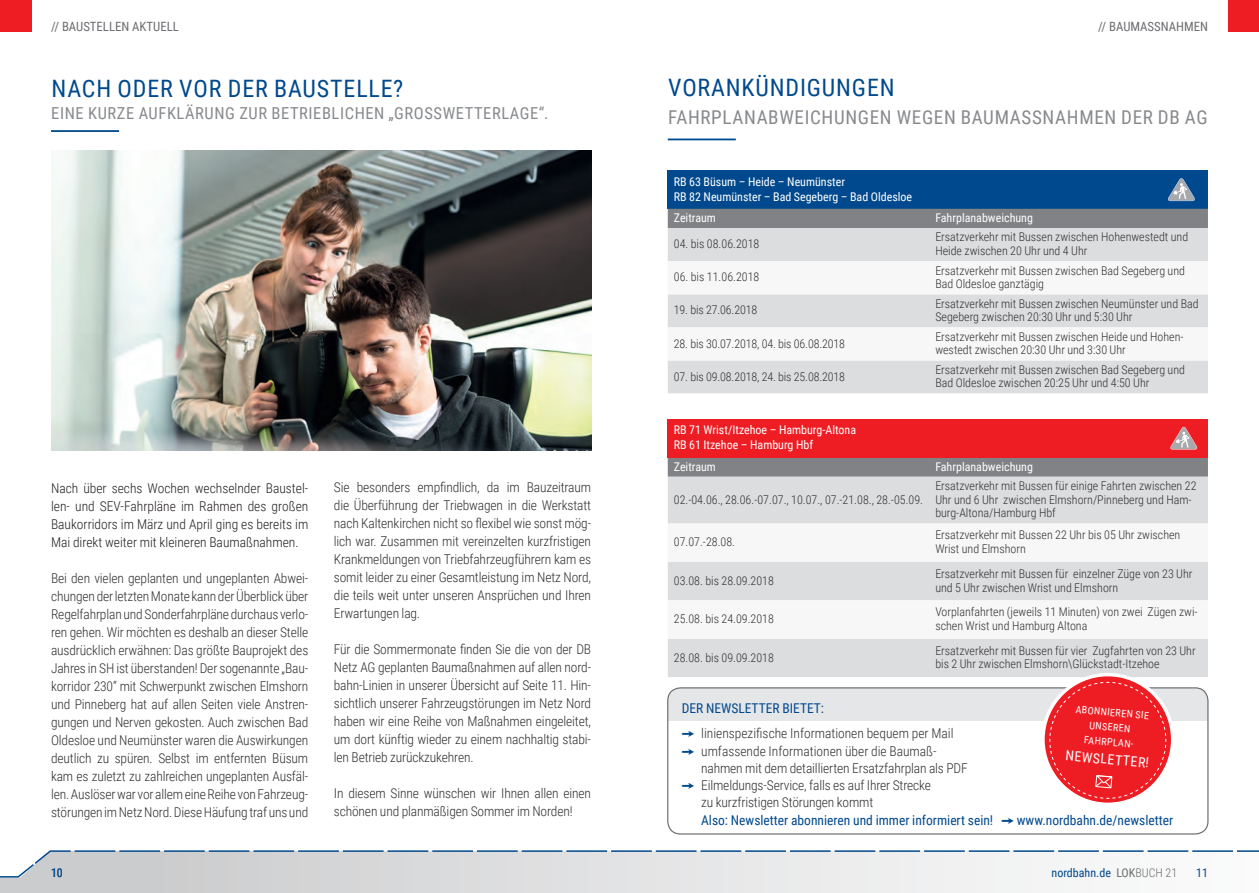
<style>
.page{position:relative;width:1259px;height:893px;background:#fff}
.page>*{position:absolute;margin:0;border:0;box-sizing:border-box;transform-origin:0 0}
.t1{font:24px "Roboto Condensed";letter-spacing:.035em;color:#01498e}
.t2{font:19.05px "Roboto Condensed";letter-spacing:.035em;color:#87898c}
.t3{font:16.5px "Roboto Condensed";letter-spacing:.035em;color:#87898c}
.t4{font:13.95px "Roboto Condensed";color:#fff}
.t5{font:300 13.5px/18px "Roboto Condensed";letter-spacing:-.01em;color:#312f30;text-align:justify}
.t6{font:300 13.5px/18px "Roboto Condensed";color:#231f20;text-align:justify}
.t7{font:13.5px "Roboto Condensed";color:#01498e}
.t8{font:12.75px "Roboto Condensed";color:#6c6d70}
.t9{font:300 12px/13.6px "Roboto Condensed";color:#312f30}
.t10{font:12px/15.1px "Roboto Condensed";color:#fff}
.t11{font:12px "Roboto Condensed";color:#01498e}
.t12{font:10.05px/14.9px "Roboto Condensed";color:#fff;text-align:center}
.s1{color:#6c6d70}
.s2{font-weight:300;color:#6c6d70}
</style>
<div class="page">
<div style="left:1228px;top:0;width:31px;height:31px;background:#ee1d23"></div>
<img style="left:51px;top:151px;width:540px;height:300px">
<hr style="left:51px;top:130px;width:68px;height:2px;background:#01498e">
<hr style="left:668px;top:139px;width:68px;height:1px;background:#01498e">
<div style="left:668px;top:171px;width:540px;height:38px;background:#01498e"></div>
<div style="left:668px;top:209px;width:540px;height:19px;background:#808285"></div>
<div style="left:668px;top:228px;width:540px;height:449px;background:#dcdddf"></div>
<svg style="left:668px;top:261px;width:540px;height:378px;fill:#dcdddf"></svg>
<svg style="left:668px;top:394px;width:540px;height:25px"></svg>
<div style="left:668px;top:419px;width:540px;height:38px;background:#ee1d23"></div>
<svg style="left:1168px;top:178px;width:27px;height:23px"></svg>
<svg style="left:1170px;top:427px;width:27px;height:23px"></svg>
<div style="left:668px;top:688px;width:540px;height:33px;background:#e5e6e8"></div>
<svg style="left:1043px;top:675px;width:129px;height:129px"></svg>
<div style="left:1041px;top:673px;width:133px;height:133px;border:3px solid #fff;border-radius:50%"></div>
<svg style="left:1049px;top:682px;width:117px;height:98px;background:#ee3237"></svg>
<svg style="left:667px;top:780px;width:542px;height:55px"></svg>
<svg style="left:0;top:850px;width:1259px;height:43px"></svg>
<div style="left:0;top:0;width:31px;height:31px;background:#ee1d23"></div>
<svg style="left:682px;top:783px;width:12px;height:6px"></svg>
<svg style="left:1002px;top:817px;width:12px;height:7px"></svg>
<p class="t8" style="left:51px;top:18px;width:129px">// BAUSTELLEN AKTUELL</p>
<h1 class="t1" style="left:51px;top:71px;width:353px">NACH ODER VOR DER BAUSTELLE?</h1>
<p class="t3" style="left:51px;top:102px;width:499px">EINE KURZE AUFKLÄRUNG ZUR BETRIEBLICHEN „GROSSWETTERLAGE“.</p>
<p class="t6" style="left:51px;top:479px;width:259px">Nach über sechs Wochen wechselnder Baustel&shy;len- und SEV-Fahrpläne im Rahmen des großen Baukorridors im März und April ging es bereits im Mai direkt weiter mit kleineren Baumaßnahmen.</p>
<p class="t5" style="left:51px;top:568px;width:259px">Bei den vielen geplanten und ungeplanten Abwei&shy;chungen der letzten Monate kann der Überblick über Regelfahrplan und Sonderfahrpläne durchaus verlo&shy;ren gehen. Wir möchten es deshalb an dieser Stelle ausdrücklich erwähnen: Das größte Bauprojekt des Jahres in SH ist überstanden! Der sogenannte „Bau&shy;korridor 230“ mit Schwerpunkt zwischen Elmshorn und Pinneberg hat auf allen Seiten viele Anstren&shy;gungen und Nerven gekosten. Auch zwischen Bad Oldesloe und Neumünster waren die Auswirkungen deutlich zu spüren. Selbst im entfernten Büsum kam es zuletzt zu zahlreichen ungeplanten Ausfäl&shy;len. Auslöser war vor allem eine Reihe von Fahrzeug&shy;störungen im Netz Nord. Diese Häufung traf uns und</p>
<p class="t5" style="left:334px;top:478px;width:259px">Sie besonders empfindlich, da im Bauzeitraum die Überführung der Triebwagen in die Werkstatt nach Kaltenkirchen nicht so flexibel wie sonst mög&shy;lich war. Zusammen mit vereinzelten kurzfristigen Krankmeldungen von Triebfahrzeugführern kam es somit leider zu einer Gesamtleistung im Netz Nord, die teils weit unter unseren Ansprüchen und Ihren Erwartungen lag.</p>
<p class="t5" style="left:334px;top:640px;width:259px">Für die Sommermonate finden Sie die von der DB Netz AG geplanten Baumaßnahmen auf allen nord&shy;bahn-Linien in unserer Übersicht auf Seite 11. Hin&shy;sichtlich unserer Fahrzeugstörungen im Netz Nord haben wir eine Reihe von Maßnahmen eingeleitet, um dort künftig wieder zu einem nachhaltig stabi&shy;len Betrieb zurückzukehren.</p>
<p class="t5" style="left:334px;top:784px;width:259px">In diesem Sinne wünschen wir Ihnen allen einen schönen und planmäßigen Sommer im Norden!</p>
<p class="t8" style="left:1098px;top:18px;width:111px">// BAUMASSNAHMEN</p>
<h1 class="t1" style="left:668px;top:70px;width:228px">VORANKÜNDIGUNGEN</h1>
<h2 class="t2" style="left:668px;top:104px;width:541px">FAHRPLANABWEICHUNGEN WEGEN BAUMASSNAHMEN DER DB AG</h2>
<p class="t10" style="left:674px;top:173px;width:240px">RB 63 Büsum – Heide – Neumünster<br>RB 82 Neumünster – Bad Segeberg – Bad Oldesloe</p>
<p class="t10" style="left:674px;top:210px;width:44px">Zeitraum</p>
<p class="t10" style="left:935px;top:210px;width:99px">Fahrplanabweichung</p>
<p class="t9" style="left:674px;top:237px;width:87px">04. bis 08.06.2018</p>
<p class="t9" style="left:935px;top:230px;width:254px">Ersatzverkehr mit Bussen zwischen Hohenwestedt und<br>Heide zwischen 20 Uhr und 4 Uhr</p>
<p class="t9" style="left:674px;top:270px;width:87px">06. bis 11.06.2018</p>
<p class="t9" style="left:935px;top:263px;width:251px">Ersatzverkehr mit Bussen zwischen Bad Segeberg und<br>Bad Oldesloe ganztägig</p>
<p class="t9" style="left:674px;top:303px;width:85px">19. bis 27.06.2018</p>
<p class="t9" style="left:935px;top:296px;width:265px">Ersatzverkehr mit Bussen zwischen Neumünster und Bad<br>Segeberg zwischen 20:30 Uhr und 5:30 Uhr</p>
<p class="t9" style="left:674px;top:336px;width:173px">28. bis 30.07.2018, 04. bis 06.08.2018</p>
<p class="t9" style="left:935px;top:329px;width:250px">Ersatzverkehr mit Bussen zwischen Heide und Hohen&shy;westedt zwischen 20:30 Uhr und 3:30 Uhr</p>
<p class="t9" style="left:674px;top:369px;width:173px">07. bis 09.08.2018, 24. bis 25.08.2018</p>
<p class="t9" style="left:935px;top:362px;width:251px">Ersatzverkehr mit Bussen zwischen Bad Segeberg und<br>Bad Oldesloe zwischen 20:25 Uhr und 4:50 Uhr</p>
<p class="t10" style="left:674px;top:422px;width:184px">RB 71 Wrist/Itzehoe – Hamburg-Altona<br>RB 61 Itzehoe – Hamburg Hbf</p>
<p class="t10" style="left:674px;top:458px;width:44px">Zeitraum</p>
<p class="t10" style="left:935px;top:458px;width:99px">Fahrplanabweichung</p>
<p class="t9" style="left:674px;top:492px;width:251px">02.-04.06., 28.06.-07.07., 10.07., 07.-21.08., 28.-05.09.</p>
<p class="t9" style="left:935px;top:478px;width:263px">Ersatzverkehr mit Bussen für einige Fahrten zwischen 22<br>Uhr und 6 Uhr zwischen Elmshorn/Pinneberg und Ham&shy;burg-Altona/Hamburg Hbf</p>
<p class="t9" style="left:674px;top:535px;width:63px">07.07.-28.08.</p>
<p class="t9" style="left:935px;top:528px;width:246px">Ersatzverkehr mit Bussen 22 Uhr bis 05 Uhr zwischen<br>Wrist und Elmshorn</p>
<p class="t9" style="left:674px;top:573px;width:102px">03.08. bis 28.09.2018</p>
<p class="t9" style="left:935px;top:566px;width:259px">Ersatzverkehr mit Bussen für einzelner Züge von 23 Uhr und 5 Uhr zwischen Wrist und Elmshorn</p>
<p class="t9" style="left:674px;top:612px;width:102px">25.08. bis 24.09.2018</p>
<p class="t9" style="left:935px;top:605px;width:264px">Vorplanfahrten (jeweils 11 Minuten) von zwei Zügen zwi&shy;schen Wrist und Hamburg Altona</p>
<p class="t9" style="left:674px;top:650px;width:102px">28.08. bis 09.09.2018</p>
<p class="t9" style="left:935px;top:643px;width:262px">Ersatzverkehr mit Bussen für vier Zugfahrten von 23 Uhr bis 2 Uhr zwischen Elmshorn\Glückstadt-Itzehoe</p>
<p class="t7" style="left:681px;top:698px;width:144px">DER NEWSLETTER BIETET:</p>
<p class="t5" style="left:701px;top:724px;width:268px;line-height:17.2px;text-align:left">linienspezifische Informationen bequem per Mail umfassende Informationen über die Baumaß&shy;nahmen mit dem detaillierten Ersatzfahrplan als PDF Eilmeldungs-Service, falls es auf Ihrer Strecke<br>zu kurzfristigen Störungen kommt</p>
<p class="t7" style="left:701px;top:810px;width:294px">Also: Newsletter abonnieren und immer informiert sein!</p>
<p class="t7" style="left:1016px;top:810px;width:158px">www.nordbahn.de/newsletter</p>
<p class="t12" style="left:1076px;top:701px;width:75px;rotate:5deg">ABONNIEREN SIE<br>UNSEREN<br>FAHRPLAN-</p>
<p class="t4" style="left:1066px;top:745px;width:85px;rotate:5deg">NEWSLETTER!</p>
<p class="t11" style="left:51px;top:864px;width:13px">10</p>
<p class="t11" style="left:1051px;top:864px;width:127px">nordbahn.de <span class="s1">LOK</span><span class="s2">BUCH 21</span></p>
<p class="t11" style="left:1196px;top:864px;width:13px">11</p>
</div>
